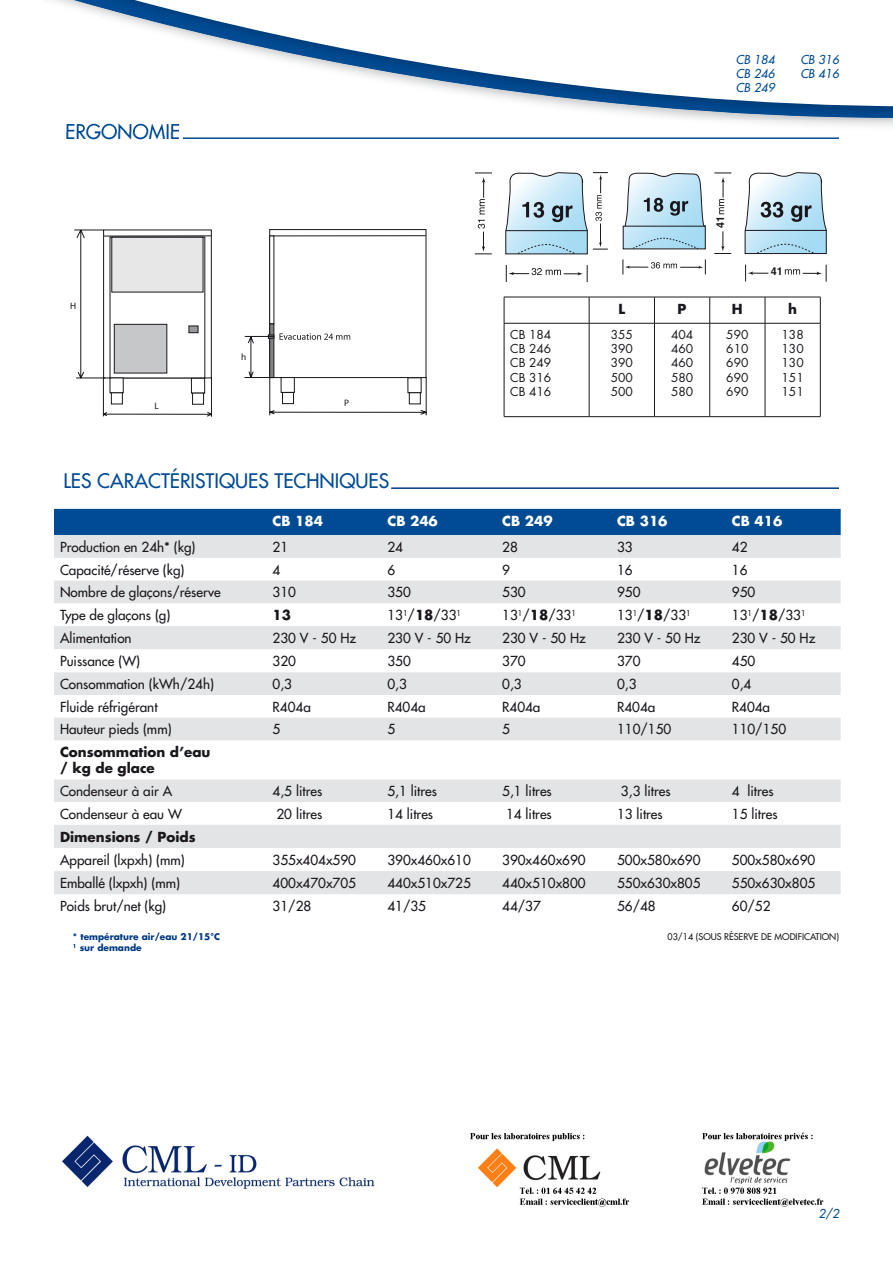
<style>
.page{position:relative;width:893px;height:1263px;background:#fff}
.page>*{position:absolute;margin:0;border:0;box-sizing:border-box;transform-origin:0 0}
.t1{font:19.5px "Futura";color:#004b94}
.t2{font:13.5px "Futura";color:#1a171c}
.t3{font:700 13.5px/16.2px "Futura";color:#1a171c}
.t4{font:700 13.5px "Futura";color:#fff}
.t5{font:12px/14.4px "Futura";color:#1a171c;text-align:justify}
.t6{font:italic 12px/14.4px "Futura";color:#004b94;text-align:justify}
.t7{font:700 10.8px "Helvetica";color:#1a171c}
.t8{font:9.3px "Myriad";color:#1a171c}
.t9{font:700 9px/10.8px "Futura";color:#003883}
.t10{font:9px "Futura";color:#1a171c}
.s1{font-weight:700}
</style>
<div class="page">
<svg style="left:52px;top:0;width:841px;height:174px"></svg>
<hr style="left:74px;top:230px;width:30px;height:1px;background:#1a171c">
<svg style="left:76px;top:229px;width:351px;height:188px"></svg>
<div style="left:54px;top:509px;width:787px;height:26px;background:#004b94"></div>
<svg style="left:54px;top:535px;width:787px;height:359px;fill:#e7e8e9"></svg>
<hr style="left:504px;top:323px;width:1px;height:93px;background:#1a171c">
<hr style="left:589px;top:323px;width:1px;height:93px;background:#1a171c">
<hr style="left:654px;top:323px;width:1px;height:93px;background:#1a171c">
<hr style="left:709px;top:323px;width:1px;height:93px;background:#1a171c">
<hr style="left:765px;top:323px;width:1px;height:93px;background:#1a171c">
<hr style="left:820px;top:323px;width:1px;height:93px;background:#1a171c">
<hr style="left:504px;top:416px;width:85px;height:1px;background:#1a171c">
<hr style="left:589px;top:416px;width:65px;height:1px;background:#1a171c">
<hr style="left:654px;top:416px;width:56px;height:1px;background:#1a171c">
<hr style="left:710px;top:416px;width:55px;height:1px;background:#1a171c">
<hr style="left:765px;top:416px;width:55px;height:1px;background:#1a171c">
<hr style="left:504px;top:297px;width:85px;height:1px;background:#1a171c">
<svg style="left:504px;top:297px;width:1px;height:26px"></svg>
<hr style="left:589px;top:297px;width:65px;height:1px;background:#1a171c">
<svg style="left:589px;top:297px;width:1px;height:26px"></svg>
<hr style="left:654px;top:297px;width:56px;height:1px;background:#1a171c">
<svg style="left:654px;top:297px;width:1px;height:26px"></svg>
<hr style="left:710px;top:297px;width:55px;height:1px;background:#1a171c">
<svg style="left:709px;top:297px;width:1px;height:26px"></svg>
<hr style="left:765px;top:297px;width:55px;height:1px;background:#1a171c">
<svg style="left:765px;top:297px;width:1px;height:26px"></svg>
<svg style="left:820px;top:297px;width:1px;height:26px"></svg>
<hr style="left:504px;top:323px;width:85px;height:1px;background:#1a171c">
<hr style="left:589px;top:323px;width:65px;height:1px;background:#1a171c">
<hr style="left:654px;top:323px;width:56px;height:1px;background:#1a171c">
<hr style="left:710px;top:323px;width:55px;height:1px;background:#1a171c">
<hr style="left:765px;top:323px;width:55px;height:1px;background:#1a171c">
<svg style="left:475px;top:220px;width:17px;height:34px"></svg>
<svg style="left:475px;top:172px;width:17px;height:42px"></svg>
<svg style="left:506px;top:265px;width:82px;height:17px"></svg>
<svg style="left:622px;top:259px;width:84px;height:15px"></svg>
<svg style="left:505px;top:172px;width:103px;height:83px"></svg>
<svg style="left:622px;top:173px;width:84px;height:77px;background:#b7d4e2"></svg>
<hr style="left:625px;top:226px;width:80px;height:1px;background:#1a171c">
<svg style="left:714px;top:231px;width:17px;height:23px"></svg>
<svg style="left:714px;top:172px;width:17px;height:42px"></svg>
<svg style="left:745px;top:265px;width:23px;height:16px"></svg>
<svg style="left:785px;top:265px;width:42px;height:17px"></svg>
<svg style="left:744px;top:172px;width:83px;height:82px;background:#b8d2e0"></svg>
<hr style="left:391px;top:487px;width:448px;height:2px;background:#003883">
<img style="left:62px;top:1132px;width:762px;height:74px">
<h1 class="t1" style="left:65px;top:119px;width:116px">ERGONOMIE</h1>
<p class="t8" style="left:70px;top:301px;width:8px">H</p>
<p class="t8" style="left:154px;top:401px;width:6px">L</p>
<p class="t8" style="left:241px;top:352px;width:7px">h</p>
<p class="t8" style="left:344px;top:399px;width:6px">P</p>
<h1 class="t1" style="left:63px;top:468px;width:327px">LES CARACTÉRISTIQUES TECHNIQUES</h1>
<p class="t6" style="left:736px;top:52px;width:40px">CB 184<br>CB 246<br>CB 249</p>
<p class="t6" style="left:800px;top:52px;width:40px">CB 316<br>CB 416</p>
<p class="t7" style="left:712px;top:228px;width:14px;rotate:-90deg">41</p>
<p class="t7" style="left:771px;top:262px;width:14px">41</p>
<p class="t3" style="left:618px;top:300px;width:8px">L</p>
<p class="t3" style="left:678px;top:300px;width:10px">P</p>
<p class="t3" style="left:732px;top:300px;width:12px">H</p>
<p class="t3" style="left:788px;top:300px;width:10px">h</p>
<p class="t5" style="left:510px;top:327px;width:43px">CB 184<br>CB 246<br>CB 249<br>CB 316<br>CB 416</p>
<p class="t5" style="left:611px;top:327px;width:24px">355<br>390<br>390<br>500<br>500</p>
<p class="t5" style="left:671px;top:327px;width:24px">404<br>460<br>460<br>580<br>580</p>
<p class="t5" style="left:726px;top:327px;width:24px">590<br>610<br>690<br>690<br>690</p>
<p class="t5" style="left:782px;top:327px;width:24px">138<br>130<br>130<br>151<br>151</p>
<p class="t4" style="left:273px;top:512px;width:52px">CB 184</p>
<p class="t4" style="left:387px;top:512px;width:52px">CB 246</p>
<p class="t4" style="left:502px;top:512px;width:52px">CB 249</p>
<p class="t4" style="left:617px;top:512px;width:52px">CB 316</p>
<p class="t4" style="left:732px;top:512px;width:52px">CB 416</p>
<p class="t2" style="left:60px;top:538px;width:137px">Production en 24h* (kg)</p>
<p class="t2" style="left:273px;top:538px;width:17px">21</p>
<p class="t2" style="left:387px;top:538px;width:17px">24</p>
<p class="t2" style="left:502px;top:538px;width:17px">28</p>
<p class="t2" style="left:617px;top:538px;width:17px">33</p>
<p class="t2" style="left:732px;top:538px;width:17px">42</p>
<p class="t2" style="left:60px;top:561px;width:126px">Capacité/réserve (kg)</p>
<p class="t2" style="left:273px;top:561px;width:9px">4</p>
<p class="t2" style="left:387px;top:561px;width:9px">6</p>
<p class="t2" style="left:502px;top:561px;width:9px">9</p>
<p class="t2" style="left:617px;top:561px;width:17px">16</p>
<p class="t2" style="left:732px;top:561px;width:17px">16</p>
<p class="t2" style="left:60px;top:583px;width:162px">Nombre de glaçons/réserve</p>
<p class="t2" style="left:273px;top:583px;width:25px">310</p>
<p class="t2" style="left:387px;top:583px;width:25px">350</p>
<p class="t2" style="left:502px;top:583px;width:25px">530</p>
<p class="t2" style="left:617px;top:583px;width:25px">950</p>
<p class="t2" style="left:732px;top:583px;width:25px">950</p>
<p class="t2" style="left:60px;top:606px;width:112px">Type de glaçons (g)</p>
<p class="t3" style="left:273px;top:607px;width:20px">13</p>
<p class="t2" style="left:387px;top:606px;width:75px">13<sup>1</sup>/<span class="s1">18</span>/33<sup>1</sup></p>
<p class="t2" style="left:502px;top:606px;width:75px">13<sup>1</sup>/<span class="s1">18</span>/33<sup>1</sup></p>
<p class="t2" style="left:617px;top:606px;width:75px">13<sup>1</sup>/<span class="s1">18</span>/33<sup>1</sup></p>
<p class="t2" style="left:732px;top:606px;width:75px">13<sup>1</sup>/<span class="s1">18</span>/33<sup>1</sup></p>
<p class="t2" style="left:60px;top:629px;width:73px">Alimentation</p>
<p class="t2" style="left:273px;top:629px;width:85px">230 V - 50 Hz</p>
<p class="t2" style="left:387px;top:629px;width:85px">230 V - 50 Hz</p>
<p class="t2" style="left:502px;top:629px;width:85px">230 V - 50 Hz</p>
<p class="t2" style="left:617px;top:629px;width:85px">230 V - 50 Hz</p>
<p class="t2" style="left:732px;top:629px;width:85px">230 V - 50 Hz</p>
<p class="t2" style="left:60px;top:652px;width:82px">Puissance (W)</p>
<p class="t2" style="left:273px;top:652px;width:25px">320</p>
<p class="t2" style="left:387px;top:652px;width:25px">350</p>
<p class="t2" style="left:502px;top:652px;width:25px">370</p>
<p class="t2" style="left:617px;top:652px;width:25px">370</p>
<p class="t2" style="left:732px;top:652px;width:25px">450</p>
<p class="t2" style="left:60px;top:675px;width:156px">Consommation (kWh/24h)</p>
<p class="t2" style="left:273px;top:675px;width:21px">0,3</p>
<p class="t2" style="left:387px;top:675px;width:21px">0,3</p>
<p class="t2" style="left:502px;top:675px;width:21px">0,3</p>
<p class="t2" style="left:617px;top:675px;width:21px">0,3</p>
<p class="t2" style="left:732px;top:675px;width:21px">0,4</p>
<p class="t2" style="left:60px;top:698px;width:99px">Fluide réfrigérant</p>
<p class="t2" style="left:273px;top:698px;width:40px">R404a</p>
<p class="t2" style="left:387px;top:698px;width:40px">R404a</p>
<p class="t2" style="left:502px;top:698px;width:40px">R404a</p>
<p class="t2" style="left:617px;top:698px;width:40px">R404a</p>
<p class="t2" style="left:732px;top:698px;width:40px">R404a</p>
<p class="t2" style="left:60px;top:721px;width:113px">Hauteur pieds (mm)</p>
<p class="t2" style="left:273px;top:721px;width:9px">5</p>
<p class="t2" style="left:387px;top:721px;width:9px">5</p>
<p class="t2" style="left:502px;top:721px;width:9px">5</p>
<p class="t2" style="left:617px;top:721px;width:56px">110/150</p>
<p class="t2" style="left:732px;top:721px;width:56px">110/150</p>
<p class="t3" style="left:60px;top:744px;width:152px">Consommation d’eau / kg de glace</p>
<p class="t2" style="left:60px;top:782px;width:114px">Condenseur à air A</p>
<p class="t2" style="left:273px;top:782px;width:51px">4,5 litres</p>
<p class="t2" style="left:387px;top:782px;width:51px">5,1 litres</p>
<p class="t2" style="left:502px;top:782px;width:51px">5,1 litres</p>
<p class="t2" style="left:621px;top:782px;width:51px">3,3 litres</p>
<p class="t2" style="left:732px;top:782px;width:43px">4 litres</p>
<p class="t2" style="left:60px;top:805px;width:123px">Condenseur à eau W</p>
<p class="t2" style="left:276px;top:805px;width:47px">20 litres</p>
<p class="t2" style="left:387px;top:805px;width:47px">14 litres</p>
<p class="t2" style="left:506px;top:805px;width:47px">14 litres</p>
<p class="t2" style="left:617px;top:805px;width:47px">13 litres</p>
<p class="t2" style="left:732px;top:805px;width:47px">15 litres</p>
<p class="t3" style="left:60px;top:828px;width:137px">Dimensions / Poids</p>
<p class="t2" style="left:60px;top:851px;width:126px">Appareil (lxpxh) (mm)</p>
<p class="t2" style="left:273px;top:851px;width:85px">355x404x590</p>
<p class="t2" style="left:387px;top:851px;width:85px">390x460x610</p>
<p class="t2" style="left:502px;top:851px;width:85px">390x460x690</p>
<p class="t2" style="left:617px;top:851px;width:85px">500x580x690</p>
<p class="t2" style="left:732px;top:851px;width:85px">500x580x690</p>
<p class="t2" style="left:60px;top:874px;width:122px">Emballé (lxpxh) (mm)</p>
<p class="t2" style="left:273px;top:874px;width:85px">400x470x705</p>
<p class="t2" style="left:387px;top:874px;width:85px">440x510x725</p>
<p class="t2" style="left:502px;top:874px;width:85px">440x510x800</p>
<p class="t2" style="left:617px;top:874px;width:85px">550x630x805</p>
<p class="t2" style="left:732px;top:874px;width:85px">550x630x805</p>
<p class="t2" style="left:60px;top:897px;width:108px">Poids brut/net (kg)</p>
<p class="t2" style="left:273px;top:897px;width:40px">31/28</p>
<p class="t2" style="left:387px;top:897px;width:40px">41/35</p>
<p class="t2" style="left:502px;top:897px;width:40px">44/37</p>
<p class="t2" style="left:617px;top:897px;width:40px">56/48</p>
<p class="t2" style="left:732px;top:897px;width:40px">60/52</p>
<p class="t9" style="left:73px;top:931px;width:148px">* température air/eau 21/15°C<br><sup>1</sup> sur demande</p>
<p class="t10" style="left:667px;top:931px;width:173px">03/14 (SOUS RÉSERVE DE MODIFICATION)</p>
<p class="t6" style="left:818px;top:1207px;width:22px">2/2</p>
</div>
